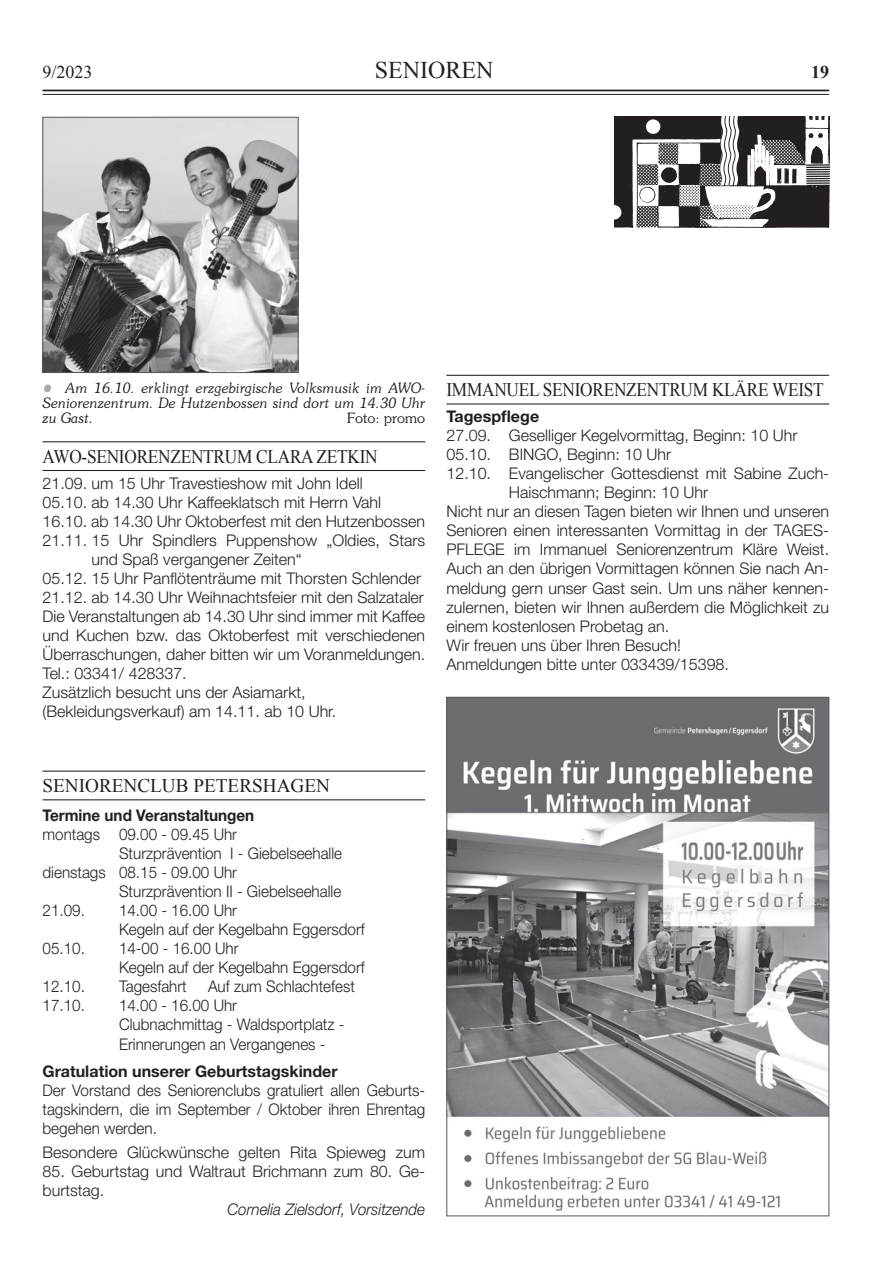
<style>
.page{position:relative;width:893px;height:1263px;background:#fff}
.page>*{position:absolute;margin:0;border:0;box-sizing:border-box;transform-origin:0 0}
.t1{font:24px "Times New Roman";color:#231f20}
.t2{font:19.2px "Times New Roman";letter-spacing:-.015em;color:#231f20;scale:.9 1}
.t3{font:19.2px "Times New Roman";letter-spacing:-.015em;color:#231f20}
.t4{font:18px "Times New Roman";color:#231f20}
.t5{font:700 18px "Times New Roman";color:#231f20}
.t6{font:16.05px/19px "Helvetica Neue Ligh 1";color:#231f20}
.t7{font:16.05px/19px "Helvetica Neue Ligh 1";color:#231f20;scale:.95 1}
.t8{font:16.05px "Helvetica Neue Bol 1";color:#231f20}
.t9{font:italic 300 16.05px "Helvetica Neue";color:#231f20;scale:.95 1}
.t10{font:16.05px "Helvetica Neue Bol 1";color:#231f20;scale:.95 1}
.t11{font:italic 300 14.25px/15.1px "Souvenir";color:#231f20;text-align:justify;scale:.96 1}
.t12{font:300 14.25px "Souvenir";color:#231f20}
.s1{font-size:22.5px;color:#a8a9ad}
</style>
<div class="page">
<hr style="left:43px;top:90px;width:786px;height:1px;background:#231f20">
<hr style="left:43px;top:94px;width:786px;height:1px;background:#231f20">
<hr style="left:43px;top:771px;width:382px;height:1px;background:#231f20">
<hr style="left:43px;top:799px;width:382px;height:1px;background:#231f20">
<hr style="left:446px;top:375px;width:383px;height:1px;background:#231f20">
<hr style="left:446px;top:403px;width:383px;height:1px;background:#231f20">
<hr style="left:43px;top:441px;width:382px;height:1px;background:#231f20">
<hr style="left:43px;top:470px;width:382px;height:1px;background:#231f20">
<img style="left:615px;top:117px;width:214px;height:111px">
<img style="left:448px;top:699px;width:379px;height:512px">
<img style="left:45px;top:119px;width:251px;height:252px">
<div style="left:43px;top:117px;width:255px;height:256px;border:1px solid #57585a"></div>
<p class="t4" style="left:43px;top:60px;width:52px">9/2023</p>
<h1 class="t1" style="left:375px;top:54px;width:104px">SENIOREN</h1>
<p class="t5" style="left:811px;top:59px;width:19px">19</p>
<p class="t11" style="left:43px;top:380px;width:400px"><span class="s1">•</span> Am 16.10. erklingt erzgebirgische Volksmusik im AWO-Seniorenzentrum. De Hutzenbossen sind dort um 14.30 Uhr zu Gast.</p>
<p class="t12" style="left:347px;top:410px;width:80px">Foto: promo</p>
<p class="t2" style="left:43px;top:443px;width:16px">AWO</p>
<p class="t2" style="left:82px;top:443px;width:18px">-SENI</p>
<p class="t2" style="left:124px;top:443px;width:272px">ORENZENTRUM CLARA ZETKIN</p>
<p class="t6" style="left:43px;top:473px;width:322px">21.09. um 15 Uhr Travestieshow mit John Idell</p>
<p class="t6" style="left:43px;top:492px;width:340px">05.10. ab 14.30 Uhr Kaffeeklatsch mit Herrn Vahl</p>
<p class="t6" style="left:43px;top:511px;width:384px">16.10. ab 14.30 Uhr Oktoberfest mit den Hutzenbossen</p>
<p class="t6" style="left:43px;top:530px;width:384px">21.11. 15 Uhr Spindlers Puppenshow „Oldies, Stars</p>
<p class="t6" style="left:92px;top:549px;width:212px">und Spaß vergangener Zeiten“</p>
<p class="t6" style="left:43px;top:568px;width:380px">05.12. 15 Uhr Panflötenträume mit Thorsten Schlender</p>
<p class="t6" style="left:43px;top:587px;width:383px">21.12. ab 14.30 Uhr Weihnachtsfeier mit den Salzataler</p>
<p class="t6" style="left:43px;top:606px;width:384px">Die Veranstaltungen ab 14.30 Uhr sind immer mit Kaffee</p>
<p class="t6" style="left:43px;top:625px;width:384px">und Kuchen bzw. das Oktoberfest mit verschiedenen</p>
<p class="t6" style="left:43px;top:644px;width:384px">Überraschungen, daher bitten wir um Voranmeldungen.</p>
<p class="t6" style="left:43px;top:663px;width:146px">Tel.: 03341/ 428337.</p>
<p class="t6" style="left:43px;top:682px;width:265px">Zusätzlich besucht uns der Asiamarkt,</p>
<p class="t6" style="left:43px;top:702px;width:295px">(Bekleidungsverkauf) am 14.11. ab 10 Uhr.</p>
<p class="t2" style="left:446px;top:377px;width:119px">IMMANUEL SENI</p>
<p class="t2" style="left:580px;top:377px;width:272px">ORENZENTRUM KLÄRE WEI ST</p>
<p class="t8" style="left:446px;top:406px;width:94px">Tagespflege</p>
<p class="t6" style="left:446px;top:425px;width:352px">27.09. Geselliger Kegelvormittag, Beginn: 10 Uhr</p>
<p class="t6" style="left:446px;top:445px;width:226px">05.10. BINGO, Beginn: 10 Uhr</p>
<p class="t6" style="left:446px;top:464px;width:384px">12.10. Evangelischer Gottesdienst mit Sabine Zuch-</p>
<p class="t6" style="left:509px;top:483px;width:201px">Haischmann; Beginn: 10 Uhr</p>
<p class="t6" style="left:446px;top:502px;width:384px">Nicht nur an diesen Tagen bieten wir Ihnen und unseren</p>
<p class="t6" style="left:446px;top:521px;width:384px">Senioren einen interessanten Vormittag in der TAGES-</p>
<p class="t6" style="left:446px;top:540px;width:384px">PFLEGE im Immanuel Seniorenzentrum Kläre Weist.</p>
<p class="t6" style="left:446px;top:559px;width:384px">Auch an den übrigen Vormittagen können Sie nach An-</p>
<p class="t6" style="left:446px;top:578px;width:384px">meldung gern unser Gast sein. Um uns näher kennen-</p>
<p class="t6" style="left:446px;top:597px;width:384px">zulernen, bieten wir Ihnen außerdem die Möglichkeit zu</p>
<p class="t6" style="left:446px;top:616px;width:224px">einem kostenlosen Probetag an.</p>
<p class="t6" style="left:446px;top:635px;width:236px">Wir freuen uns über Ihren Besuch!</p>
<p class="t6" style="left:446px;top:654px;width:284px">Anmeldungen bitte unter 033439/15398.</p>
<p class="t3" style="left:43px;top:772px;width:12px">SENI</p>
<p class="t3" style="left:85px;top:772px;width:233px">ORENCLUB PETERSHAGEN</p>
<p class="t10" style="left:43px;top:805px;width:224px">Termine und Veranstaltungen</p>
<p class="t7" style="left:43px;top:824px;width:206px">montags 09.00 - 09.45 Uhr</p>
<p class="t7" style="left:119px;top:843px;width:236px">Sturzprävention I - Giebelseehalle</p>
<p class="t7" style="left:43px;top:862px;width:206px">dienstags 08.15 - 09.00 Uhr</p>
<p class="t7" style="left:119px;top:881px;width:235px">Sturzprävention II - Giebelseehalle</p>
<p class="t7" style="left:43px;top:900px;width:46px">21.09.</p>
<p class="t7" style="left:119px;top:900px;width:260px">14.00 - 16.00 Uhr<br>Kegeln auf der Kegelbahn Eggersdorf</p>
<p class="t7" style="left:43px;top:939px;width:46px">05.10.</p>
<p class="t7" style="left:119px;top:939px;width:260px">14-00 - 16.00 Uhr<br>Kegeln auf der Kegelbahn Eggersdorf</p>
<p class="t7" style="left:43px;top:977px;width:46px">12.10.</p>
<p class="t7" style="left:119px;top:977px;width:73px">Tagesfahrt</p>
<p class="t7" style="left:208px;top:977px;width:156px">Auf zum Schlachtefest</p>
<p class="t7" style="left:43px;top:996px;width:46px">17.10.</p>
<p class="t7" style="left:119px;top:996px;width:239px">14.00 - 16.00 Uhr<br>Clubnachmittag - Waldsportplatz -<br>Erinnerungen an Vergangenes -</p>
<p class="t8" style="left:43px;top:1061px;width:297px">Gratulation unserer Geburtstagskinder</p>
<p class="t7" style="left:43px;top:1080px;width:404px;text-align:justify">Der Vorstand des Seniorenclubs gratuliert allen Geburts&shy;tagskindern, die im September / Oktober ihren Ehrentag begehen werden.</p>
<p class="t6" style="left:43px;top:1142px;width:384px">Besondere Glückwünsche gelten Rita Spieweg zum</p>
<p class="t6" style="left:43px;top:1162px;width:384px">85. Geburtstag und Waltraut Brichmann zum 80. Ge&shy;burtstag.</p>
<p class="t9" style="left:228px;top:1200px;width:210px">Cornelia Zielsdorf, Vorsitzende</p>
</div>
